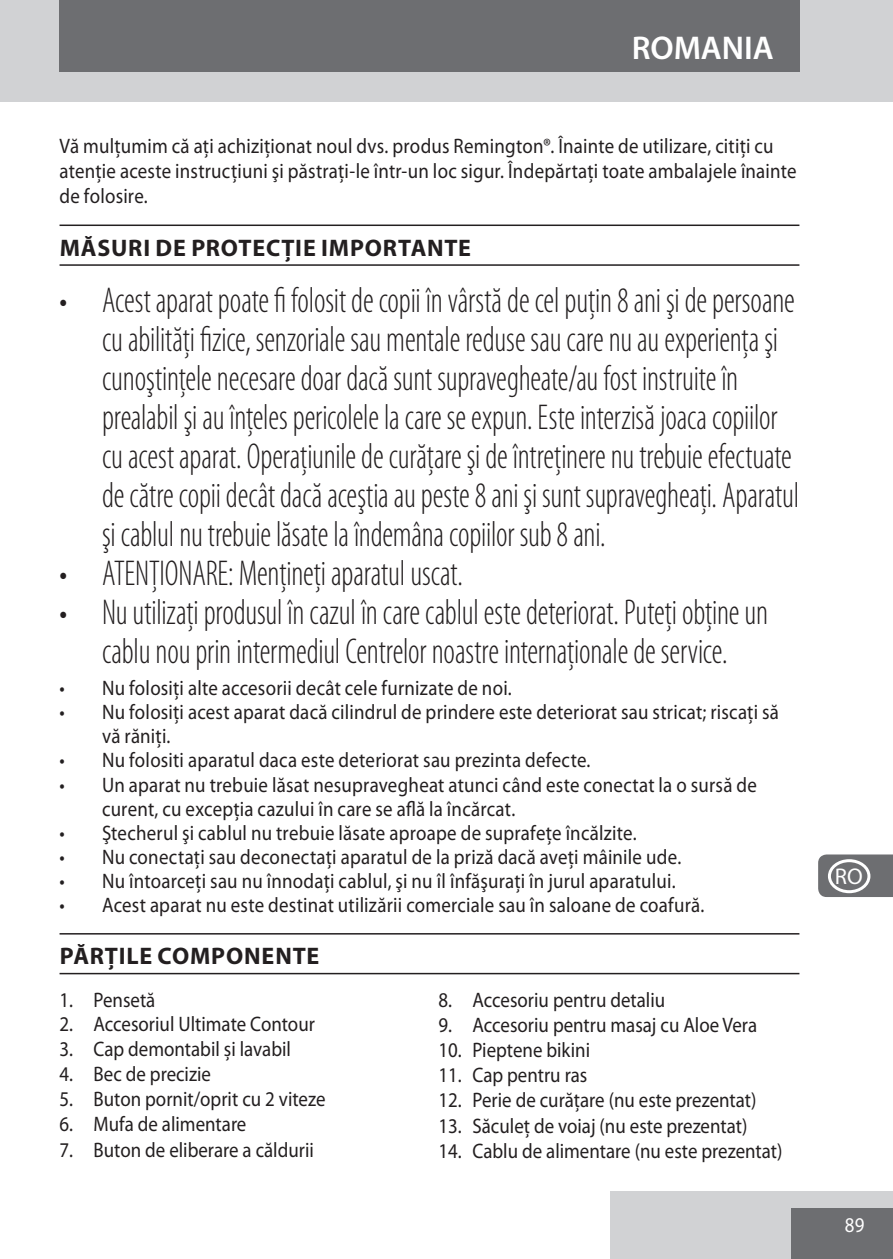
<style>
.page{position:relative;width:893px;height:1259px;background:#fff}
.page>*{position:absolute;margin:0;border:0;box-sizing:border-box;transform-origin:0 0}
.t1{font:300 condensed 36px/39px "Myriad Pro";letter-spacing:-.01em;color:#231f20;scale:.9 1}
.t2{font:600 33px "Myriad Pro";color:#fff}
.t3{font:700 24px "Myriad Pro";letter-spacing:.035em;color:#231f20}
.t4{font:22.8px "Myriad Pro";color:#fff}
.t5{font:21px/25.2px "Myriad Pro";letter-spacing:.01em;color:#231f20;scale:.9 1}
.t6{font:21px "Myriad Pro";color:#fff;scale:.9 1}
</style>
<div class="page">
<div style="left:611px;top:1191px;width:282px;height:68px;background:#d1d2d4"></div>
<div style="left:791px;top:1208px;width:102px;height:51px;background:#6d6e71"></div>
<div style="left:0;top:0;width:893px;height:102px;background:#d1d2d4"></div>
<div style="left:59px;top:0;width:740px;height:72px;background:#6d6e71"></div>
<hr style="left:60px;top:224px;width:739px;height:2px;background:#231f20">
<hr style="left:60px;top:264px;width:739px;height:2px;background:#231f20">
<hr style="left:60px;top:933px;width:739px;height:1px;background:#231f20">
<hr style="left:60px;top:973px;width:739px;height:1px;background:#231f20">
<svg style="left:818px;top:854px;width:75px;height:43px;background:#76777a"></svg>
<div style="left:828px;top:136px;width:42px;height:34px;border:3px solid #fff;border-radius:50%"></div>
<div style="left:828px;top:179px;width:42px;height:34px;border:3px solid #fff;border-radius:50%"></div>
<div style="left:828px;top:221px;width:42px;height:34px;border:3px solid #fff;border-radius:50%"></div>
<div style="left:828px;top:264px;width:42px;height:34px;border:3px solid #fff;border-radius:50%"></div>
<div style="left:828px;top:306px;width:42px;height:34px;border:3px solid #fff;border-radius:50%"></div>
<div style="left:828px;top:349px;width:42px;height:34px;border:3px solid #fff;border-radius:50%"></div>
<div style="left:828px;top:391px;width:42px;height:34px;border:3px solid #fff;border-radius:50%"></div>
<div style="left:828px;top:434px;width:42px;height:34px;border:3px solid #fff;border-radius:50%"></div>
<div style="left:828px;top:476px;width:42px;height:34px;border:3px solid #fff;border-radius:50%"></div>
<div style="left:828px;top:519px;width:42px;height:34px;border:3px solid #fff;border-radius:50%"></div>
<div style="left:828px;top:561px;width:42px;height:34px;border:3px solid #fff;border-radius:50%"></div>
<div style="left:828px;top:604px;width:42px;height:34px;border:3px solid #fff;border-radius:50%"></div>
<div style="left:828px;top:646px;width:42px;height:34px;border:3px solid #fff;border-radius:50%"></div>
<div style="left:828px;top:689px;width:42px;height:34px;border:3px solid #fff;border-radius:50%"></div>
<div style="left:828px;top:731px;width:42px;height:34px;border:3px solid #fff;border-radius:50%"></div>
<div style="left:828px;top:774px;width:42px;height:34px;border:3px solid #fff;border-radius:50%"></div>
<div style="left:828px;top:816px;width:42px;height:34px;border:3px solid #fff;border-radius:50%"></div>
<div style="left:828px;top:859px;width:42px;height:34px;border:3px solid #fff;border-radius:50%"></div>
<div style="left:828px;top:901px;width:42px;height:34px;border:3px solid #fff;border-radius:50%"></div>
<div style="left:828px;top:944px;width:42px;height:34px;border:3px solid #fff;border-radius:50%"></div>
<div style="left:828px;top:986px;width:42px;height:34px;border:3px solid #fff;border-radius:50%"></div>
<div style="left:828px;top:1029px;width:42px;height:34px;border:3px solid #fff;border-radius:50%"></div>
<div style="left:828px;top:1071px;width:42px;height:35px;border:3px solid #fff;border-radius:50%"></div>
<div style="left:828px;top:1114px;width:42px;height:34px;border:3px solid #fff;border-radius:50%"></div>
<h2 class="t2" style="left:632px;top:31px;width:144px">ROMANIA</h2>
<p class="t5" style="left:60px;top:133px;width:820px">Vă mulţumim că aţi achiziţionat noul dvs. produs Remington®. Înainte de utilizare, citiţi cu atenţie aceste instrucţiuni şi păstraţi-le într-un loc sigur. Îndepărtaţi toate ambalajele înainte de folosire.</p>
<p class="t3" style="left:60px;top:234px;width:413px">MĂSURI DE PROTECŢIE IMPORTANTE</p>
<p class="t1" style="left:102px;top:281px;width:776px;text-indent:-43px">• Acest aparat poate fi folosit de copii în vârstă de cel puţin 8 ani şi de persoane cu abilităţi fizice, senzoriale sau mentale reduse sau care nu au experienţa şi cunoştinţele necesare doar dacă sunt supravegheate/au fost instruite în prealabil şi au înţeles pericolele la care se expun. Este interzisă joaca copiilor cu acest aparat. Operaţiunile de curăţare şi de întreţinere nu trebuie efectuate de către copii decât dacă aceştia au peste 8 ani şi sunt supravegheaţi. Aparatul şi cablul nu trebuie lăsate la îndemâna copiilor sub 8 ani.</p>
<h1 class="t1" style="left:60px;top:554px;width:450px">• ATENȚIONARE: Menţineţi aparatul uscat.</h1>
<h1 class="t1" style="left:60px;top:593px;width:789px;text-align:center">• Nu utilizaţi produsul în cazul în care cablul este deteriorat. Puteţi obţine un cablu nou prin intermediul Centrelor noastre internaţionale de service.</h1>
<p class="t5" style="left:60px;top:676px;width:504px">• Nu folosiţi alte accesorii decât cele furnizate de noi.</p>
<p class="t5" style="left:102px;top:701px;width:754px;line-height:24px;text-indent:-43px">• Nu folosiți acest aparat dacă cilindrul de prindere este deteriorat sau stricat; riscați să vă răniți.</p>
<p class="t5" style="left:60px;top:748px;width:591px">• Nu folositi aparatul daca este deteriorat sau prezinta defecte.</p>
<p class="t5" style="left:102px;top:773px;width:729px;line-height:24px;text-indent:-43px">• Un aparat nu trebuie lăsat nesupravegheat atunci când este conectat la o sursă de curent, cu excepţia cazului în care se află la încărcat.</p>
<p class="t5" style="left:60px;top:820px;width:643px">• Ştecherul şi cablul nu trebuie lăsate aproape de suprafeţe încălzite.</p>
<p class="t5" style="left:60px;top:844px;width:692px">• Nu conectaţi sau deconectaţi aparatul de la priză dacă aveţi mâinile ude.</p>
<p class="t5" style="left:60px;top:868px;width:686px">• Nu întoarceţi sau nu înnodaţi cablul, şi nu îl înfăşuraţi în jurul aparatului.</p>
<p class="t5" style="left:60px;top:892px;width:718px">• Acest aparat nu este destinat utilizării comerciale sau în saloane de coafură.</p>
<p class="t3" style="left:60px;top:942px;width:261px">PĂRȚILE COMPONENTE</p>
<p class="t5" style="left:60px;top:987px;width:108px">1. Pensetă</p>
<p class="t5" style="left:60px;top:1011px;width:285px">2. Accesoriul Ultimate Contour</p>
<p class="t5" style="left:60px;top:1036px;width:259px">3. Cap demontabil și lavabil</p>
<p class="t5" style="left:60px;top:1061px;width:170px">4. Bec de precizie</p>
<p class="t5" style="left:60px;top:1087px;width:297px">5. Buton pornit/oprit cu 2 viteze</p>
<p class="t5" style="left:60px;top:1112px;width:209px">6. Mufa de alimentare</p>
<p class="t5" style="left:60px;top:1137px;width:284px">7. Buton de eliberare a căldurii</p>
<p class="t5" style="left:438px;top:987px;width:253px">8. Accesoriu pentru detaliu</p>
<p class="t5" style="left:438px;top:1012px;width:356px">9. Accesoriu pentru masaj cu Aloe Vera</p>
<p class="t5" style="left:438px;top:1037px;width:170px">10. Pieptene bikini</p>
<p class="t5" style="left:438px;top:1063px;width:167px">11. Cap pentru ras</p>
<p class="t5" style="left:438px;top:1088px;width:355px">12. Perie de curăţare (nu este prezentat)</p>
<p class="t5" style="left:438px;top:1113px;width:345px">13. Săculeţ de voiaj (nu este prezentat)</p>
<p class="t5" style="left:438px;top:1138px;width:384px">14. Cablu de alimentare (nu este prezentat)</p>
<p class="t4" style="left:835px;top:864px;width:30px">RO</p>
<p class="t6" style="left:845px;top:1214px;width:23px">89</p>
</div>
